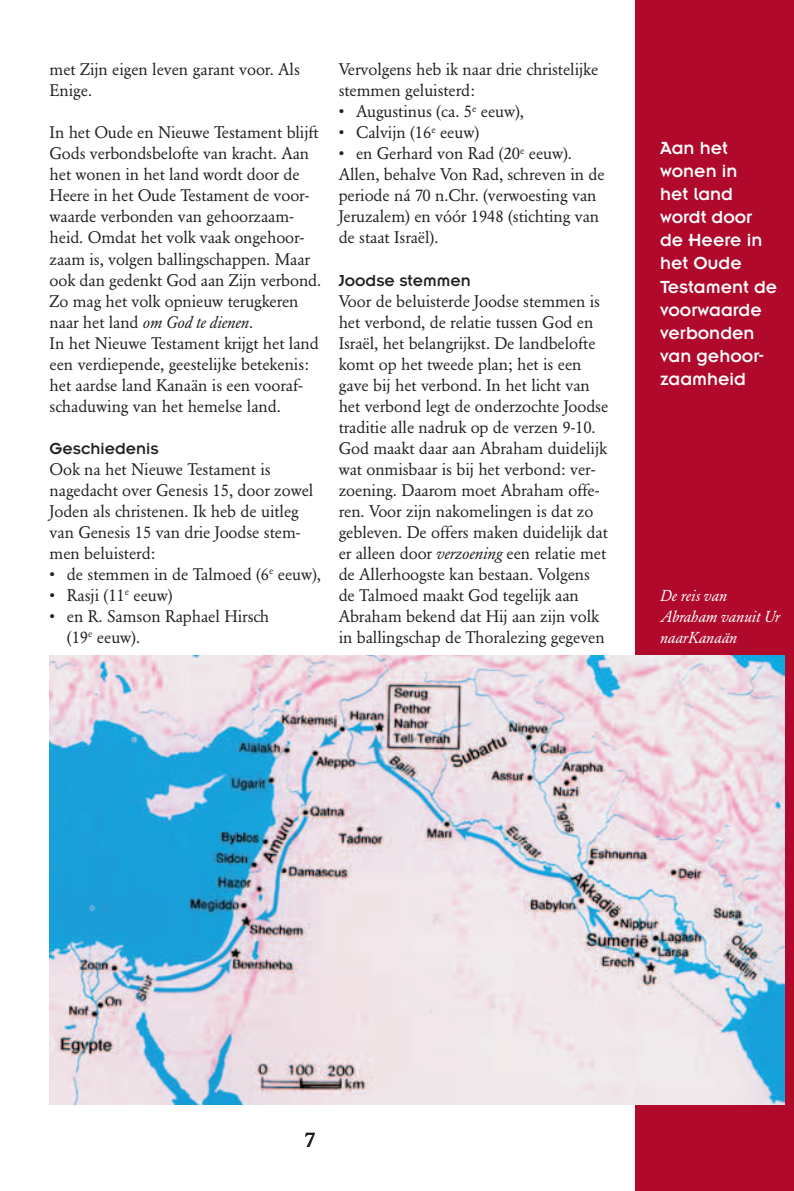
<style>
.page{position:relative;width:794px;height:1191px;background:#fff}
.page>*{position:absolute;margin:0;border:0;box-sizing:border-box;transform-origin:0 0}
.t1{font:500 21px "Garamond BE";color:#231f20}
.t2{font:19.25px/23.1px "Insignia";color:#fff}
.t3{font:17.5px "Insignia";color:#231f20}
.t4{font:16.62px/21px "Garamond BE";letter-spacing:-.005em;color:#231f20}
.t5{font:italic 15.75px/21px "Garamond BE";color:#fff}
.s1{font-style:italic}
</style>
<div class="page">
<div style="left:635px;top:0;width:159px;height:1191px;background:#b0092c"></div>
<img style="left:50px;top:655px;width:734px;height:449px">
<p class="t4" style="left:50px;top:61px;width:252px">met Zijn eigen leven garant voor. Als<br>Enige.</p>
<p class="t4" style="left:50px;top:124px;width:273px">In het Oude en Nieuwe Testament blijft Gods verbondsbelofte van kracht. Aan het wonen in het land wordt door de Heere in het Oude Testament de voor&shy;waarde verbonden van gehoorzaam&shy;heid. Omdat het volk vaak ongehoor&shy;zaam is, volgen ballingschappen. Maar ook dan gedenkt God aan Zijn verbond.<br>Zo mag het volk opnieuw terugkeren naar het land <span class="s1">om God te dienen</span>.<br>In het Nieuwe Testament krijgt het land een verdiepende, geestelijke betekenis: het aardse land Kanaän is een vooraf&shy;schaduwing van het hemelse land.</p>
<p class="t3" style="left:50px;top:442px;width:110px">Geschiedenis</p>
<p class="t4" style="left:50px;top:460px;width:265px">Ook na het Nieuwe Testament is nagedacht over Genesis 15, door zowel<br>Joden als christenen. Ik heb de uitleg van Genesis 15 van drie Joodse stem&shy;men beluisterd:</p>
<p class="t4" style="left:50px;top:565px;width:273px">• de stemmen in de Talmoed (6<sup>e</sup> eeuw),</p>
<p class="t4" style="left:50px;top:586px;width:125px">• Rasji (11<sup>e</sup> eeuw)</p>
<p class="t4" style="left:67px;top:607px;width:204px;text-indent:-17px">• en R. Samson Raphael Hirsch (19<sup>e</sup> eeuw).</p>
<p class="t4" style="left:339px;top:61px;width:261px">Vervolgens heb ik naar drie christelijke stemmen geluisterd:</p>
<p class="t4" style="left:339px;top:103px;width:187px">• Augustinus (ca. 5<sup>e</sup> eeuw),</p>
<p class="t4" style="left:339px;top:124px;width:142px">• Calvijn (16<sup>e</sup> eeuw)</p>
<p class="t4" style="left:339px;top:145px;width:267px">• en Gerhard von Rad (20<sup>e</sup> eeuw).<br>Allen, behalve Von Rad, schreven in de periode ná 70 n.Chr. (verwoesting van<br>Jeruzalem) en vóór 1948 (stichting van de staat Israël).</p>
<p class="t3" style="left:339px;top:274px;width:134px">Joodse stemmen</p>
<p class="t4" style="left:339px;top:292px;width:271px">Voor de beluisterde Joodse stemmen is het verbond, de relatie tussen God en Israël, het belangrijkst. De landbelofte komt op het tweede plan; het is een gave bij het verbond. In het licht van het verbond legt de onderzochte Joodse traditie alle nadruk op de verzen 9-10.<br>God maakt daar aan Abraham duidelijk wat onmisbaar is bij het verbond: ver&shy;zoening. Daarom moet Abraham offe&shy;ren. Voor zijn nakomelingen is dat zo gebleven. De offers maken duidelijk dat er alleen door <span class="s1">verzoening</span> een relatie met de Allerhoogste kan bestaan. Volgens de Talmoed maakt God tegelijk aan Abraham bekend dat Hij aan zijn volk in ballingschap de Thoralezing gegeven</p>
<p class="t2" style="left:660px;top:138px;width:119px">Aan het wonen in<br>het land wordt door de Heere in het Oude<br>Testament de voorwaarde verbonden van gehoor&shy;zaamheid</p>
<p class="t5" style="left:660px;top:586px;width:122px">De reis van<br>Abraham vanuit Ur naarKanaän</p>
<p class="t1" style="left:305px;top:1130px;width:12px">7</p>
</div>
